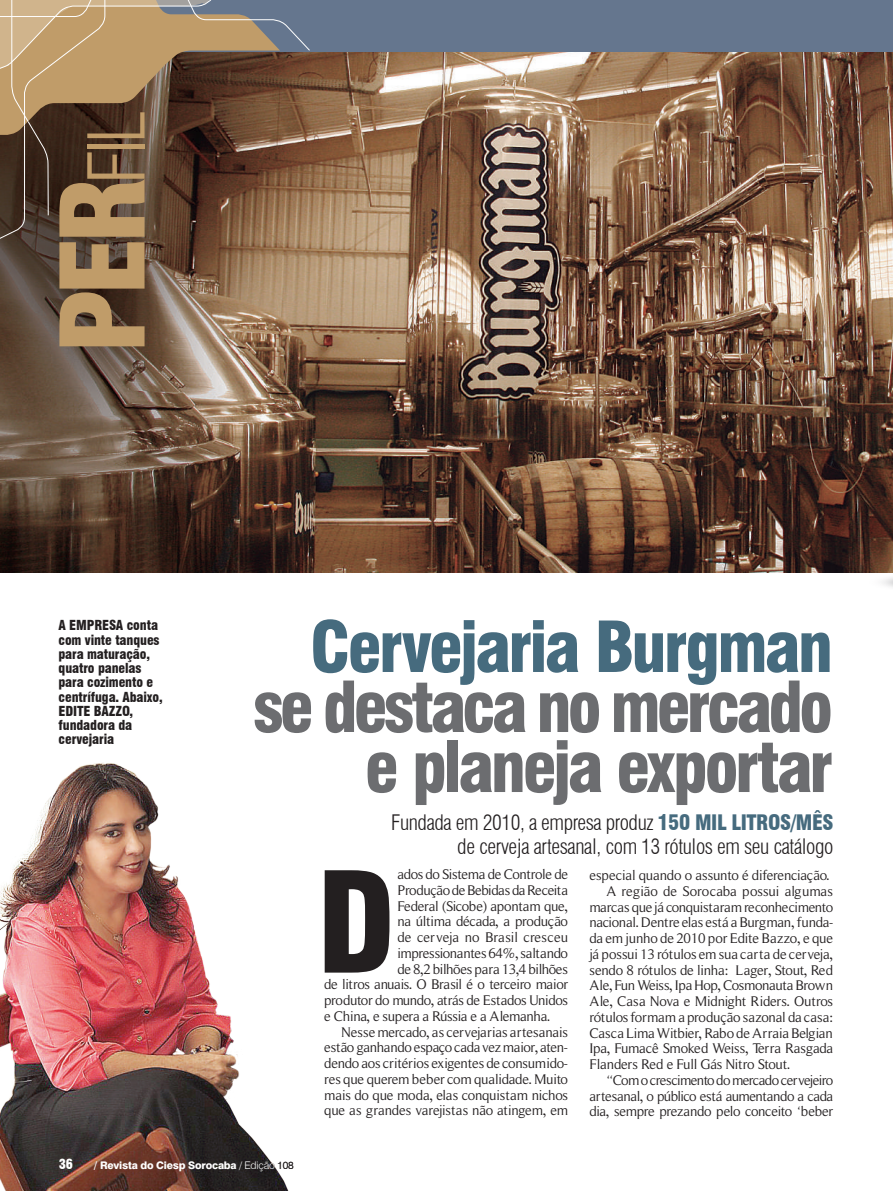
<style>
.page{position:relative;width:893px;height:1191px;background:#fff}
.page>*{position:absolute;margin:0;border:0;box-sizing:border-box;transform-origin:0 0}
.t1{font:900 condensed 136.05px "Swiss 721 BT";color:#231f20}
.t2{font:900 condensed 113.25px "Swiss 721 BT";color:#c09c69}
.t3{font:900 condensed 68.4px/60px "Swiss 721 BT";letter-spacing:-.05em;color:#6c6d70;text-align:right}
.t4{font:900 condensed 68.4px "Swiss 721 BT";letter-spacing:-.04em;color:#466b7e}
.t5{font:300 condensed 20.85px/24px "Swiss 721 BT";letter-spacing:-.02em;color:#231f20;text-align:right}
.t6{font:14.25px "Roman Serif";letter-spacing:-.02em;color:#231f20}
.t7{font:14.25px "Roman Serif";letter-spacing:-.04em;color:#231f20}
.t8{font:14.25px "Roman Serif";color:#231f20}
.t9{font:14.25px "Roman Serif";letter-spacing:-.045em;color:#231f20}
.t10{font:900 condensed 13.5px/14.2px "Swiss 721 BT";letter-spacing:-.01em;color:#231f20}
.t11{font:900 condensed 13.5px "Swiss 721 BT";color:#fff}
.t12{font:800 10.5px "Swiss 721 BT";letter-spacing:-.02em;color:#fff}
.s1{font-weight:300;font-size:76.8px}
.s2{font-weight:900;color:#466b7e}
.s3{font-weight:300}
.s4{font-weight:300;color:#231f20}
</style>
<div class="page">
<img style="left:0;top:763px;width:289px;height:428px">
<img style="left:0;top:51px;width:856px;height:521px">
<div style="left:0;top:0;width:893px;height:51px;background:#65768e"></div>
<svg style="left:0;top:0;width:311px;height:246px;background:#775d45"></svg>
<img style="left:856px;top:51px;width:37px;height:536px">
<h2 class="t2" style="left:35px;top:353px;width:244px;rotate:-90deg">PER<span class="s1">FIL</span></h2>
<p class="t10" style="left:59px;top:618px;width:106px">A EMPRESA conta com vinte tanques para maturação, quatro panelas para cozimento e centrífuga. Abaixo,<br>EDITE BAZZO, fundadora da cervejaria</p>
<h3 class="t4" style="left:310px;top:606px;width:525px">Cervejaria Burgman</h3>
<h3 class="t3" style="left:253px;top:677px;width:581px">se destaca no mercado e planeja exportar</h3>
<h3 class="t5" style="left:391px;top:810px;width:444px">Fundada em 2010, a empresa produz <span class="s2">150 MIL LITROS/MÊS </span>de cerveja artesanal, com 13 rótulos em seu catálogo</h3>
<p class="t6" style="left:589px;top:867px;width:242px">especial quando o assunto é diferenciação.</p>
<p class="t6" style="left:606px;top:882px;width:228px">A região de Sorocaba possui algumas</p>
<p class="t6" style="left:589px;top:898px;width:245px">marcas que já conquistaram reconhecimento</p>
<p class="t6" style="left:589px;top:914px;width:245px">nacional. Dentre elas está a Burgman, funda-</p>
<p class="t6" style="left:589px;top:930px;width:245px">da em junho de 2010 por Edite Bazzo, e que</p>
<p class="t6" style="left:589px;top:945px;width:245px">já possui 13 rótulos em sua carta de cerveja,</p>
<p class="t6" style="left:589px;top:961px;width:245px">sendo 8 rótulos de linha: Lager, Stout, Red</p>
<p class="t6" style="left:589px;top:977px;width:245px">Ale, Fun Weiss, Ipa Hop, Cosmonauta Brown</p>
<p class="t6" style="left:589px;top:993px;width:245px">Ale, Casa Nova e Midnight Riders. Outros</p>
<p class="t6" style="left:589px;top:1008px;width:245px">rótulos formam a produção sazonal da casa:</p>
<p class="t6" style="left:589px;top:1024px;width:245px">Casca Lima Witbier, Rabo de Arraia Belgian</p>
<p class="t6" style="left:589px;top:1040px;width:245px">Ipa, Fumacê Smoked Weiss, Terra Rasgada</p>
<p class="t6" style="left:589px;top:1056px;width:202px">Flanders Red e Full Gás Nitro Stout.</p>
<p class="t9" style="left:606px;top:1071px;width:228px">“Com o crescimento do mercado cervejeiro</p>
<p class="t7" style="left:589px;top:1087px;width:245px">artesanal, o público está aumentando a cada</p>
<p class="t6" style="left:589px;top:1103px;width:245px">dia, sempre prezando pelo conceito ‘beber</p>
<p class="t6" style="left:397px;top:866px;width:172px">ados do Sistema de Controle de</p>
<p class="t7" style="left:397px;top:881px;width:172px">Produção de Bebidas da Receita</p>
<p class="t6" style="left:397px;top:897px;width:172px">Federal (Sicobe) apontam que,</p>
<p class="t6" style="left:397px;top:913px;width:172px">na última década, a produção</p>
<p class="t6" style="left:397px;top:929px;width:172px">de cerveja no Brasil cresceu</p>
<p class="t6" style="left:397px;top:944px;width:172px">impressionantes 64%, saltando</p>
<p class="t6" style="left:397px;top:960px;width:172px">de 8,2 bilhões para 13,4 bilhões</p>
<p class="t6" style="left:324px;top:976px;width:245px">de litros anuais. O Brasil é o terceiro maior</p>
<p class="t6" style="left:324px;top:992px;width:245px">produtor do mundo, atrás de Estados Unidos</p>
<p class="t6" style="left:324px;top:1007px;width:228px">e China, e supera a Rússia e a Alemanha.</p>
<p class="t8" style="left:341px;top:1023px;width:228px">Nesse mercado, as cervejarias artesanais</p>
<p class="t6" style="left:324px;top:1039px;width:245px">estão ganhando espaço cada vez maior, aten-</p>
<p class="t6" style="left:324px;top:1055px;width:245px">dendo aos critérios exigentes de consumido-</p>
<p class="t6" style="left:324px;top:1070px;width:245px">res que querem beber com qualidade. Muito</p>
<p class="t6" style="left:324px;top:1086px;width:245px">mais do que moda, elas conquistam nichos</p>
<p class="t6" style="left:324px;top:1102px;width:245px">que as grandes varejistas não atingem, em</p>
<h1 class="t1" style="left:316px;top:841px;width:81px">D</h1>
<p class="t11" style="left:59px;top:1156px;width:16px">36</p>
<p class="t12" style="left:94px;top:1159px;width:201px">/ Revista do Ciesp Sorocaba <span class="s3">/ Edição</span> <span class="s4">108</span></p>
</div>
